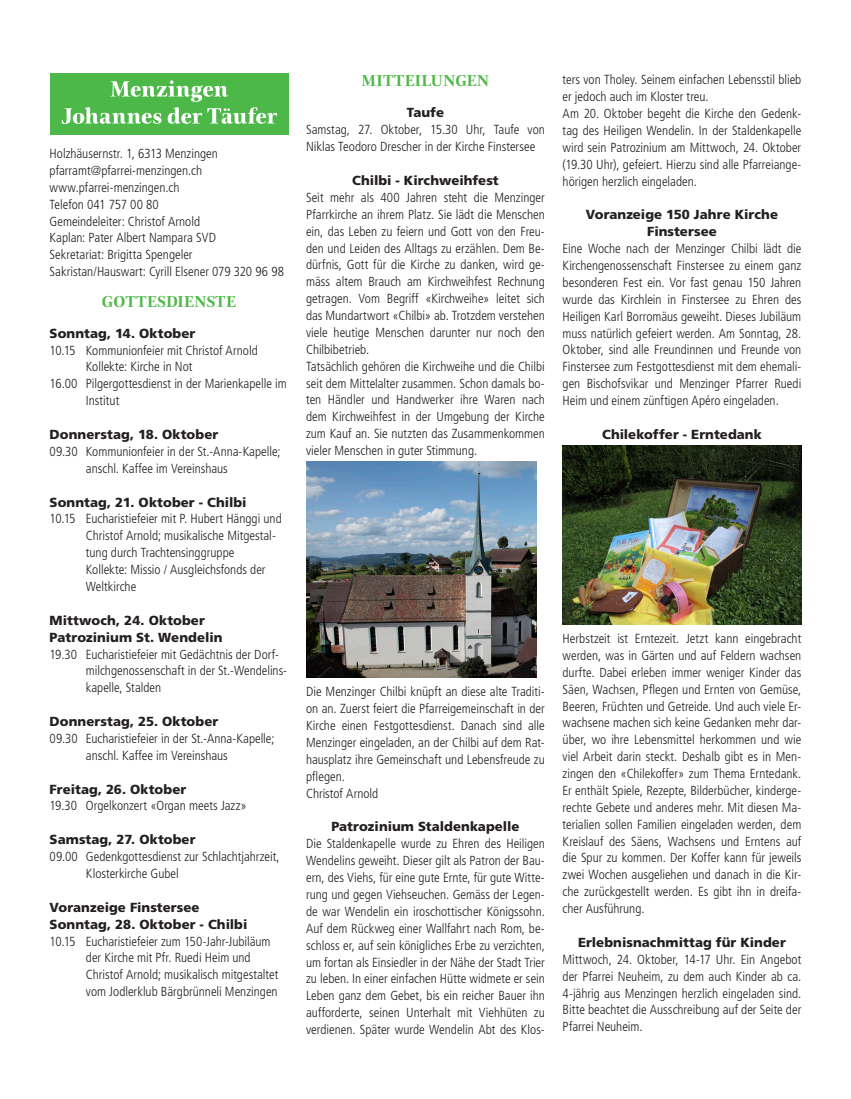
<style>
.page{position:relative;width:851px;height:1099px;background:#fff}
.page>*{position:absolute;margin:0;border:0;box-sizing:border-box;transform-origin:0 0}
._61_Kalender_Titel_I{font:700 16.12px "Civita";letter-spacing:.01em;color:#4eb848}
.M3_Mitteilungen_Inha{font:300 condensed 13.12px/16.9px "Frutiger LT Std";color:#231f20;text-align:justify}
.K8_Gottesdienst_Term{font:300 condensed 13.12px/16.9px "Frutiger LT Std";color:#231f20}
.left{font:300 condensed 13.12px/16.9px "Frutiger LT Std";color:#231f20;text-align:justify}
.K7_Gottesdienst_Datu{font:900 13.12px "Frutiger LT Std";letter-spacing:.005em;color:#231f20}
.K4_Pfarrei_Adresskop{font:300 condensed 13.12px "Frutiger LT Std";color:#231f20}
.M2_Mitteilungen_Unte{font:900 13.12px/16.9px "Frutiger LT Std";color:#231f20;text-align:center}
</style>
<div class="page">
<div style="left:50px;top:74px;width:238px;height:61px;background:#4cb848"></div>
<svg style="left:62px;top:80px;width:215px;height:44px"></svg>
<img style="left:562px;top:445px;width:239px;height:179px">
<img style="left:306px;top:461px;width:230px;height:216px">
<p class="K4_Pfarrei_Adresskop" style="left:50px;top:146px;width:170px">Holzhäusernstr. 1, 6313 Menzingen</p>
<p class="K4_Pfarrei_Adresskop" style="left:50px;top:163px;width:154px">pfarramt@pfarrei-menzingen.ch</p>
<p class="K4_Pfarrei_Adresskop" style="left:50px;top:180px;width:131px">www.pfarrei-menzingen.ch</p>
<p class="K4_Pfarrei_Adresskop" style="left:50px;top:197px;width:111px">Telefon 041 757 00 80</p>
<p class="K4_Pfarrei_Adresskop" style="left:50px;top:213px;width:152px">Gemeindeleiter: Christof Arnold</p>
<p class="K4_Pfarrei_Adresskop" style="left:50px;top:230px;width:168px">Kaplan: Pater Albert Nampara SVD</p>
<p class="left" style="left:50px;top:246px;width:144px">Sekretariat: Brigitta Spengeler</p>
<p class="left" style="left:50px;top:263px;width:236px">Sakristan/Hauswart: Cyrill Elsener 079 320 96 98</p>
<p class="_61_Kalender_Titel_I" style="left:102px;top:290px;width:136px">GOTTESDIENSTE</p>
<p class="K7_Gottesdienst_Datu" style="left:50px;top:325px;width:147px">Sonntag, 14. Oktober</p>
<p class="K8_Gottesdienst_Term" style="left:86px;top:342px;width:173px;text-indent:-36px">10.15 Kommunionfeier mit Christof Arnold<br>Kollekte: Kirche in Not</p>
<p class="K8_Gottesdienst_Term" style="left:86px;top:375px;width:202px;text-indent:-36px">16.00 Pilgergottesdienst in der Marienkapelle im<br>Institut</p>
<p class="K7_Gottesdienst_Datu" style="left:50px;top:426px;width:170px">Donnerstag, 18. Oktober</p>
<p class="K8_Gottesdienst_Term" style="left:86px;top:443px;width:196px;text-indent:-36px">09.30 Kommunionfeier in der St.-Anna-Kapelle; anschl. Kaffee im Vereinshaus</p>
<p class="K7_Gottesdienst_Datu" style="left:50px;top:494px;width:198px">Sonntag, 21. Oktober - Chilbi</p>
<p class="K8_Gottesdienst_Term" style="left:86px;top:510px;width:197px;text-indent:-36px">10.15 Eucharistiefeier mit P. Hubert Hänggi und Christof Arnold; musikalische Mitgestal&shy;tung durch Trachtensinggruppe<br>Kollekte: Missio / Ausgleichsfonds der Weltkirche</p>
<p class="K7_Gottesdienst_Datu" style="left:50px;top:612px;width:157px">Mittwoch, 24. Oktober</p>
<p class="K7_Gottesdienst_Datu" style="left:50px;top:629px;width:174px">Patrozinium St. Wendelin</p>
<p class="K8_Gottesdienst_Term" style="left:86px;top:645px;width:203px;text-indent:-36px">19.30 Eucharistiefeier mit Gedächtnis der Dorf&shy;milchgenossenschaft in der St.-Wendelins&shy;kapelle, Stalden</p>
<p class="K7_Gottesdienst_Datu" style="left:50px;top:713px;width:170px">Donnerstag, 25. Oktober</p>
<p class="K8_Gottesdienst_Term" style="left:86px;top:730px;width:190px;text-indent:-36px">09.30 Eucharistiefeier in der St.-Anna-Kapelle; anschl. Kaffee im Vereinshaus</p>
<p class="K7_Gottesdienst_Datu" style="left:50px;top:781px;width:138px">Freitag, 26. Oktober</p>
<p class="K8_Gottesdienst_Term" style="left:50px;top:797px;width:199px">19.30 Orgelkonzert «Organ meets Jazz»</p>
<p class="K7_Gottesdienst_Datu" style="left:50px;top:831px;width:147px">Samstag, 27. Oktober</p>
<p class="K8_Gottesdienst_Term" style="left:86px;top:848px;width:195px;text-indent:-36px">09.00 Gedenkgottesdienst zur Schlachtjahrzeit,<br>Klosterkirche Gubel</p>
<p class="K7_Gottesdienst_Datu" style="left:50px;top:899px;width:151px">Voranzeige Finstersee</p>
<p class="K7_Gottesdienst_Datu" style="left:50px;top:916px;width:199px">Sonntag, 28. Oktober - Chilbi</p>
<p class="K8_Gottesdienst_Term" style="left:86px;top:932px;width:194px;text-indent:-36px">10.15 Eucharistiefeier zum 150-Jahr-Jubiläum der Kirche mit Pfr. Ruedi Heim und Christof Arnold; musikalisch mitgestaltet vom Jodlerklub Bärgbrünneli Menzingen</p>
<p class="_61_Kalender_Titel_I" style="left:361px;top:70px;width:129px">MITTEILUNGEN</p>
<p class="M2_Mitteilungen_Unte" style="left:407px;top:104px;width:39px">Taufe</p>
<p class="M3_Mitteilungen_Inha" style="left:306px;top:121px;width:240px">Samstag, 27. Oktober, 15.30 Uhr, Taufe von<br>Niklas Teodoro Drescher in der Kirche Finstersee</p>
<p class="M2_Mitteilungen_Unte" style="left:352px;top:172px;width:148px">Chilbi - Kirchweihfest</p>
<p class="M3_Mitteilungen_Inha" style="left:306px;top:189px;width:240px">Seit mehr als 400 Jahren steht die Menzinger Pfarrkirche an ihrem Platz. Sie lädt die Menschen ein, das Leben zu feiern und Gott von den Freu&shy;den und Leiden des Alltags zu erzählen. Dem Be&shy;dürfnis, Gott für die Kirche zu danken, wird ge&shy;mäss altem Brauch am Kirchweihfest Rechnung getragen. Vom Begriff «Kirchweihe» leitet sich das Mundartwort «Chilbi» ab. Trotzdem verstehen viele heutige Menschen darunter nur noch den Chilbibetrieb.</p>
<p class="M3_Mitteilungen_Inha" style="left:306px;top:358px;width:240px">Tatsächlich gehören die Kirchweihe und die Chilbi seit dem Mittelalter zusammen. Schon damals bo&shy;ten Händler und Handwerker ihre Waren nach dem Kirchweihfest in der Umgebung der Kirche zum Kauf an. Sie nutzten das Zusammenkommen vieler Menschen in guter Stimmung.</p>
<p class="M3_Mitteilungen_Inha" style="left:562px;top:71px;width:240px">ters von Tholey. Seinem einfachen Lebensstil blieb er jedoch auch im Kloster treu.</p>
<p class="M3_Mitteilungen_Inha" style="left:562px;top:105px;width:240px">Am 20. Oktober begeht die Kirche den Gedenk&shy;tag des Heiligen Wendelin. In der Staldenkapelle wird sein Patrozinium am Mittwoch, 24. Oktober (19.30 Uhr), gefeiert. Hierzu sind alle Pfarreiange&shy;hörigen herzlich eingeladen.</p>
<p class="M2_Mitteilungen_Unte" style="left:585px;top:206px;width:194px">Voranzeige 150 Jahre Kirche<br>Finstersee</p>
<p class="M3_Mitteilungen_Inha" style="left:562px;top:240px;width:240px">Eine Woche nach der Menzinger Chilbi lädt die Kirchengenossenschaft Finstersee zu einem ganz besonderen Fest ein. Vor fast genau 150 Jahren wurde das Kirchlein in Finstersee zu Ehren des Heiligen Karl Borromäus geweiht. Dieses Jubiläum muss natürlich gefeiert werden. Am Sonntag, 28.<br>Oktober, sind alle Freundinnen und Freunde von Finstersee zum Festgottesdienst mit dem ehemali&shy;gen Bischofsvikar und Menzinger Pfarrer Ruedi Heim und einem zünftigen Apéro eingeladen.</p>
<p class="M2_Mitteilungen_Unte" style="left:602px;top:426px;width:161px">Chilekoffer - Erntedank</p>
<p class="M3_Mitteilungen_Inha" style="left:306px;top:683px;width:240px">Die Menzinger Chilbi knüpft an diese alte Traditi&shy;on an. Zuerst feiert die Pfarreigemeinschaft in der Kirche einen Festgottesdienst. Danach sind alle Menzinger eingeladen, an der Chilbi auf dem Rat&shy;hausplatz ihre Gemeinschaft und Lebensfreude zu pflegen.</p>
<p class="M3_Mitteilungen_Inha" style="left:306px;top:784px;width:74px">Christof Arnold</p>
<p class="M2_Mitteilungen_Unte" style="left:331px;top:818px;width:189px">Patrozinium Staldenkapelle</p>
<p class="M3_Mitteilungen_Inha" style="left:306px;top:835px;width:240px">Die Staldenkapelle wurde zu Ehren des Heiligen Wendelins geweiht. Dieser gilt als Patron der Bau&shy;ern, des Viehs, für eine gute Ernte, für gute Witte&shy;rung und gegen Viehseuchen. Gemäss der Legen&shy;de war Wendelin ein iroschottischer Königssohn.<br>Auf dem Rückweg einer Wallfahrt nach Rom, be&shy;schloss er, auf sein königliches Erbe zu verzichten, um fortan als Einsiedler in der Nähe der Stadt Trier zu leben. In einer einfachen Hütte widmete er sein Leben ganz dem Gebet, bis ein reicher Bauer ihn aufforderte, seinen Unterhalt mit Viehhüten zu verdienen. Später wurde Wendelin Abt des Klos-</p>
<p class="M3_Mitteilungen_Inha" style="left:562px;top:630px;width:240px">Herbstzeit ist Erntezeit. Jetzt kann eingebracht werden, was in Gärten und auf Feldern wachsen durfte. Dabei erleben immer weniger Kinder das Säen, Wachsen, Pflegen und Ernten von Gemüse, Beeren, Früchten und Getreide. Und auch viele Er&shy;wachsene machen sich keine Gedanken mehr dar&shy;über, wo ihre Lebensmittel herkommen und wie viel Arbeit darin steckt. Deshalb gibt es in Men&shy;zingen den «Chilekoffer» zum Thema Erntedank.<br>Er enthält Spiele, Rezepte, Bilderbücher, kinderge&shy;rechte Gebete und anderes mehr. Mit diesen Ma&shy;terialien sollen Familien eingeladen werden, dem Kreislauf des Säens, Wachsens und Erntens auf die Spur zu kommen. Der Koffer kann für jeweils zwei Wochen ausgeliehen und danach in die Kir&shy;che zurückgestellt werden. Es gibt ihn in dreifa&shy;cher Ausführung.</p>
<p class="M2_Mitteilungen_Unte" style="left:578px;top:933px;width:209px">Erlebnisnachmittag für Kinder</p>
<p class="left" style="left:562px;top:950px;width:240px">Mittwoch, 24. Oktober, 14-17 Uhr. Ein Angebot der Pfarrei Neuheim, zu dem auch Kinder ab ca.<br>4-jährig aus Menzingen herzlich eingeladen sind.<br>Bitte beachtet die Ausschreibung auf der Seite der Pfarrei Neuheim.</p>
</div>
